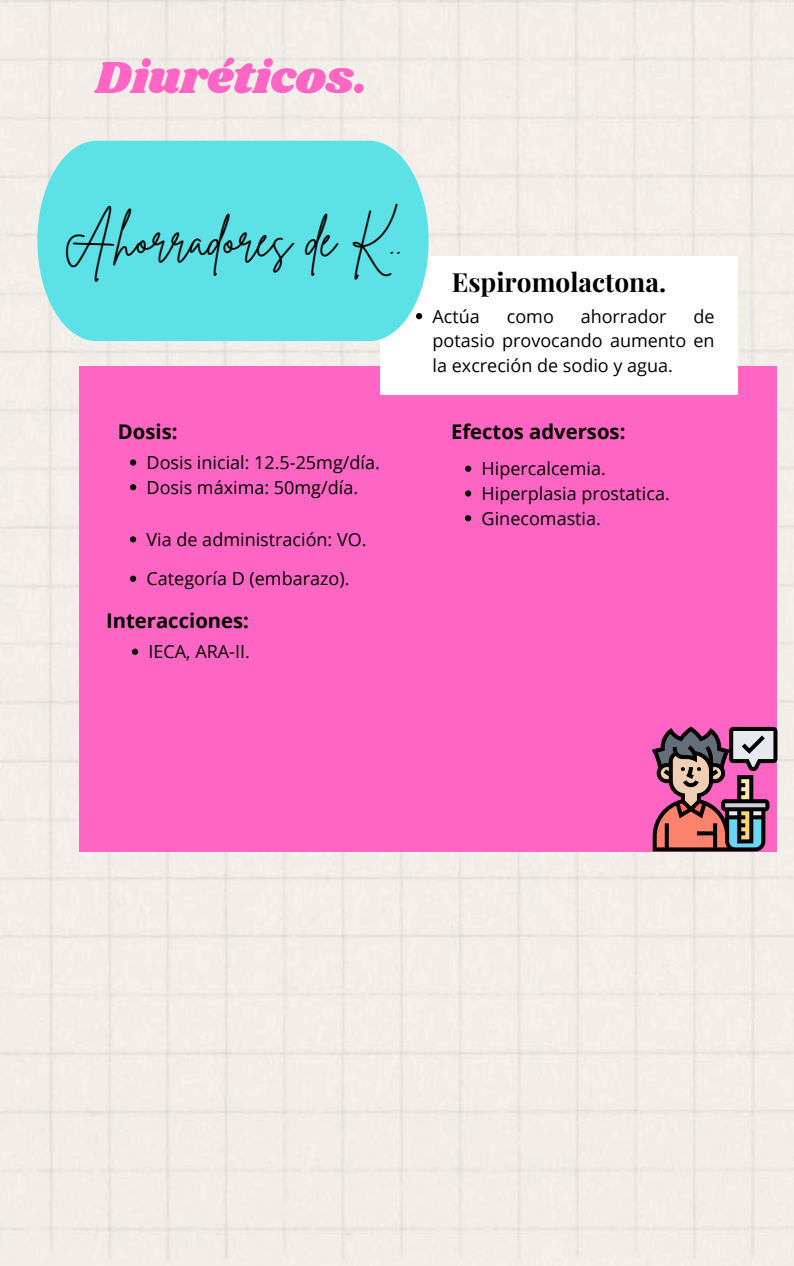
<style>
.page{position:relative;width:794px;height:1266px;background:#fff}
.page>*{position:absolute;margin:0;border:0;box-sizing:border-box;transform-origin:0 0}
.t1{font:48px "Brittany Signature";color:#000}
.t2{font:46.5px "Shrikhand";color:#ff66c4}
.t3{font:700 26.25px "Playfair Display";color:#000}
.t4{font:700 20.25px "Open Sans";color:#000}
.t5{font:18px/24.8px "Open Sans";color:#000}
</style>
<div class="page">
<div style="left:0;top:0;width:793px;height:1266px;background:#f3ede8"></div>
<div style="left:79px;top:366px;width:697px;height:485px;background:#ff66c4"></div>
<div style="left:380px;top:256px;width:357px;height:139px;background:#fff"></div>
<div style="left:37px;top:141px;width:391px;height:200px;background:#5ce1e6"></div>
<svg style="left:651px;top:726px;width:126px;height:125px"></svg>
<svg style="left:130px;top:459px;width:6px;height:6px"></svg>
<svg style="left:130px;top:484px;width:6px;height:6px"></svg>
<svg style="left:416px;top:313px;width:6px;height:6px"></svg>
<svg style="left:130px;top:575px;width:6px;height:7px"></svg>
<svg style="left:130px;top:536px;width:6px;height:6px"></svg>
<svg style="left:465px;top:465px;width:6px;height:7px"></svg>
<svg style="left:465px;top:490px;width:6px;height:6px"></svg>
<svg style="left:465px;top:515px;width:6px;height:6px"></svg>
<svg style="left:132px;top:648px;width:6px;height:7px"></svg>
<h2 class="t2" style="left:95px;top:45px;width:273px">Diuréticos.</h2>
<h1 class="t1" style="left:64px;top:208px;width:339px">Ahorradores de K..</h1>
<p class="t4" style="left:118px;top:417px;width:61px">Dosis:</p>
<p class="t5" style="left:146px;top:449px;width:235px">Dosis inicial: 12.5-25mg/día.<br>Dosis máxima: 50mg/día.</p>
<p class="t5" style="left:146px;top:526px;width:221px">Via de administración: VO.</p>
<p class="t5" style="left:146px;top:566px;width:204px">Categoría D (embarazo).</p>
<p class="t4" style="left:106px;top:606px;width:144px">Interacciones:</p>
<p class="t5" style="left:148px;top:639px;width:103px">IECA, ARA-II.</p>
<h3 class="t3" style="left:451px;top:264px;width:216px">Espiromolactona.</h3>
<p class="t5" style="left:432px;top:303px;width:49px">Actúa</p>
<p class="t5" style="left:506px;top:303px;width:49px">como</p>
<p class="t5" style="left:580px;top:303px;width:87px">ahorrador</p>
<p class="t5" style="left:432px;top:303px;width:283px;text-align:justify;text-indent:261px">de potasio provocando aumento en la excreción de sodio y agua.</p>
<p class="t4" style="left:451px;top:417px;width:176px">Efectos adversos:</p>
<p class="t5" style="left:481px;top:456px;width:190px">Hipercalcemia.<br>Hiperplasia prostatica.<br>Ginecomastia.</p>
</div>
